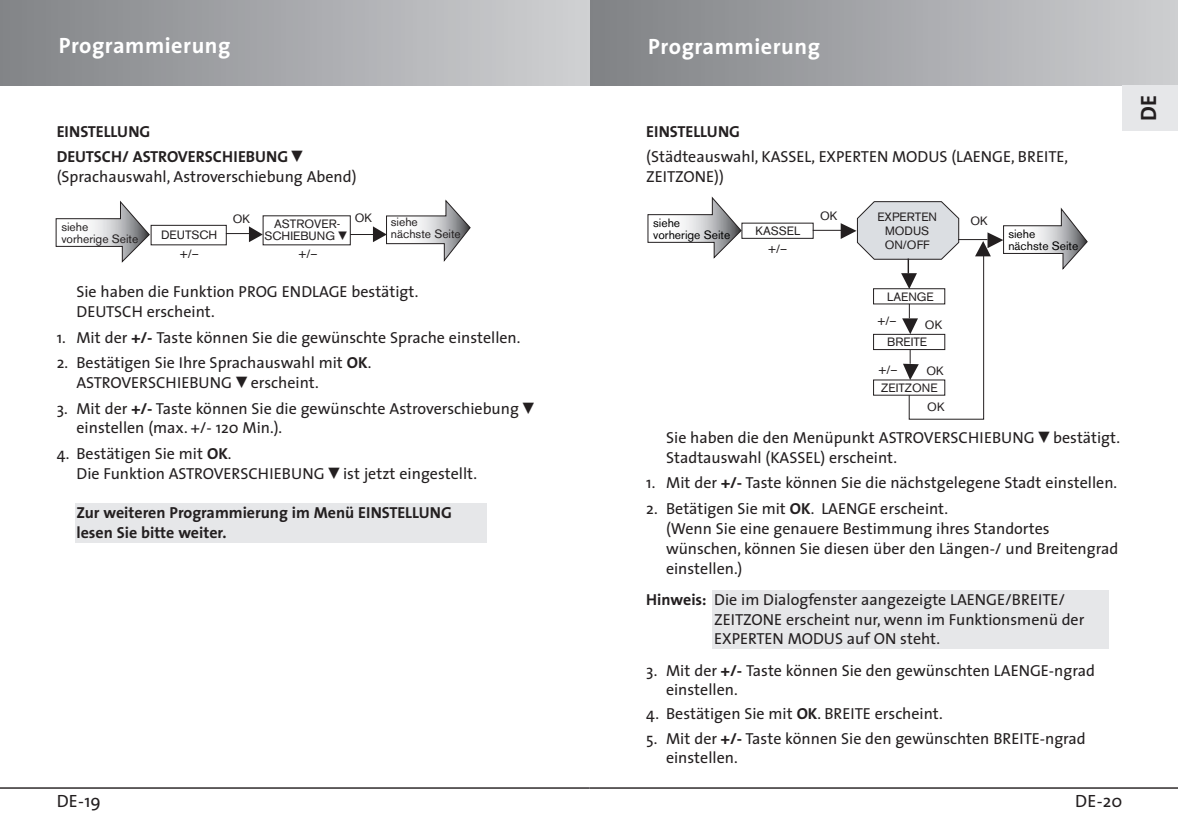
<style>
.page{position:relative;width:1178px;height:822px;background:#fff}
.page>*{position:absolute;margin:0;border:0;box-sizing:border-box;transform-origin:0 0}
.t1{font:700 22.2px "The Sans";letter-spacing:.025em;color:#fff}
.t2{font:700 22.2px "The Sans";color:#231f20}
.t3{font:17.8px "The Sans";letter-spacing:.01em;color:#231f20}
.t4{font:16px/19.8px "The Sans";color:#231f20}
.t5{font:700 16px/25.6px "The Sans";color:#231f20}
.t6{font:12px/12px "Akzidenz Grotesk BQ";color:#231f20}
.t7{font:12px/12px "Akzidenz Grotesk BQ";color:#000}
.s1{font-family:"Spe Num Mat";font-weight:400}
.s2{font-family:"Spe Num Mat"}
.s3{font-weight:700}
</style>
<div class="page">
<div style="left:712px;top:590px;width:397px;height:59px;background:#e6e7e9"></div>
<hr style="left:590px;top:787px;width:588px;height:2px;background:#231f20">
<div style="left:590px;top:0;width:588px;height:85px;background:linear-gradient(to right,#7f8185,#cdced1)"></div>
<hr style="left:0;top:787px;width:590px;height:2px;background:#231f20">
<div style="left:0;top:0;width:590px;height:85px;background:linear-gradient(to right,#818387,#d0d1d3)"></div>
<div style="left:1123px;top:85px;width:55px;height:45px;background:#e6e7e9"></div>
<svg style="left:56px;top:200px;width:95px;height:63px"></svg>
<div style="left:151px;top:225px;width:76px;height:20px;border:1px solid #231f20"></div>
<svg style="left:226px;top:226px;width:37px;height:16px"></svg>
<svg style="left:351px;top:199px;width:120px;height:63px"></svg>
<div style="left:76px;top:504px;width:411px;height:39px;background:#e6e7e9"></div>
<div style="left:741px;top:223px;width:73px;height:16px;border:1px solid #231f20"></div>
<svg style="left:813px;top:201px;width:275px;height:219px"></svg>
<svg style="left:647px;top:196px;width:95px;height:63px"></svg>
<h1 class="t1" style="left:59px;top:36px;width:173px">Programmierung</h1>
<h1 class="t1" style="left:648px;top:37px;width:173px">Programmierung</h1>
<h1 class="t2" style="left:1140px;top:121px;width:28px;rotate:-90deg">DE</h1>
<p class="t5" style="left:57px;top:120px;width:247px">EINSTELLUNG<br>DEUTSCH/ ASTROVERSCHIEBUNG <span class="s1">b</span></p>
<p class="t4" style="left:57px;top:168px;width:301px">(Sprachauswahl, Astroverschiebung Abend)</p>
<p class="t5" style="left:646px;top:120px;width:95px">EINSTELLUNG</p>
<p class="t4" style="left:646px;top:148px;width:423px">(Städteauswahl, KASSEL, EXPERTEN MODUS (LAENGE, BREITE,<br>ZEITZONE))</p>
<p class="t6" style="left:233px;top:214px;width:19px">OK</p>
<p class="t6" style="left:355px;top:213px;width:19px">OK</p>
<p class="t6" style="left:61px;top:222px;width:79px">siehe vorherige Seite</p>
<p class="t6" style="left:161px;top:230px;width:58px">DEUTSCH</p>
<p class="t6" style="left:265px;top:219px;width:83px;text-align:center">ASTROVER-<br>SCHIEBUNG <span class="s2">b</span></p>
<p class="t6" style="left:391px;top:217px;width:72px">siehe nächste Seite</p>
<p class="t6" style="left:180px;top:249px;width:20px">+/–</p>
<p class="t6" style="left:298px;top:249px;width:20px">+/–</p>
<p class="t4" style="left:76px;top:283px;width:343px">Sie haben die Funktion PROG ENDLAGE bestätigt.<br>DEUTSCH erscheint.</p>
<p class="t4" style="left:57px;top:329px;width:465px">1. Mit der <span class="s3">+/-</span> Taste können Sie die gewünschte Sprache einstellen.</p>
<p class="t4" style="left:76px;top:354px;width:296px;text-indent:-20px">2. Bestätigen Sie Ihre Sprachauswahl mit <span class="s3">OK</span>.<br>ASTROVERSCHIEBUNG <span class="s2">b</span> erscheint.</p>
<p class="t4" style="left:77px;top:400px;width:459px;text-indent:-20px">3. Mit der <span class="s3">+/-</span> Taste können Sie die gewünschte Astroverschiebung <span class="s2">b </span>einstellen (max. +/- 120 Min.).</p>
<p class="t4" style="left:77px;top:445px;width:402px;text-indent:-20px">4. Bestätigen Sie mit <span class="s3">OK</span>.<br>Die Funktion ASTROVERSCHIEBUNG <span class="s2">b</span> ist jetzt eingestellt.</p>
<p class="t5" style="left:76px;top:505px;width:377px;line-height:19.8px">Zur weiteren Programmierung im Menü EINSTELLUNG lesen Sie bitte weiter.</p>
<p class="t7" style="left:653px;top:218px;width:79px">siehe vorherige Seite</p>
<p class="t6" style="left:756px;top:226px;width:46px">KASSEL</p>
<p class="t6" style="left:768px;top:244px;width:20px">+/–</p>
<p class="t6" style="left:820px;top:211px;width:19px">OK</p>
<p class="t6" style="left:877px;top:211px;width:61px;line-height:14px;text-align:center">EXPERTEN<br>MODUS<br>ON/OFF</p>
<p class="t6" style="left:887px;top:292px;width:48px">LAENGE</p>
<p class="t6" style="left:887px;top:337px;width:42px">BREITE</p>
<p class="t6" style="left:881px;top:383px;width:58px">ZEITZONE</p>
<p class="t6" style="left:877px;top:316px;width:20px">+/–</p>
<p class="t6" style="left:879px;top:365px;width:20px">+/–</p>
<p class="t6" style="left:925px;top:320px;width:19px">OK</p>
<p class="t6" style="left:927px;top:366px;width:19px">OK</p>
<p class="t6" style="left:971px;top:216px;width:19px">OK</p>
<p class="t7" style="left:1008px;top:229px;width:72px">siehe nächste Seite</p>
<p class="t6" style="left:927px;top:402px;width:19px">OK</p>
<p class="t4" style="left:666px;top:429px;width:455px">Sie haben die den Menüpunkt ASTROVERSCHIEBUNG <span class="s2">b</span> bestätigt.<br>Stadtauswahl (KASSEL) erscheint.</p>
<p class="t4" style="left:646px;top:474px;width:472px">1. Mit der <span class="s3">+/-</span> Taste können Sie die nächstgelegene Stadt einstellen.</p>
<p class="t4" style="left:666px;top:500px;width:454px;text-indent:-20px">2. Betätigen Sie mit <span class="s3">OK</span>. LAENGE erscheint.<br>(Wenn Sie eine genauere Bestimmung ihres Standortes wünschen, können Sie diesen über den Längen-/ und Breitengrad einstellen.)</p>
<p class="t4" style="left:714px;top:591px;width:372px;text-indent:-68px"><span class="s3">Hinweis:</span> Die im Dialogfenster aangezeigte LAENGE/BREITE/<br>ZEITZONE erscheint nur, wenn im Funktionsmenü der<br>EXPERTEN MODUS auf ON steht.</p>
<p class="t4" style="left:666px;top:662px;width:430px;text-indent:-20px">3. Mit der <span class="s3">+/-</span> Taste können Sie den gewünschten LAENGE-ngrad einstellen.</p>
<p class="t4" style="left:646px;top:706px;width:298px">4. Bestätigen Sie mit <span class="s3">OK</span>. BREITE erscheint.</p>
<p class="t4" style="left:666px;top:730px;width:421px;text-indent:-20px">5. Mit der <span class="s3">+/-</span> Taste können Sie den gewünschten BREITE-ngrad einstellen.</p>
<p class="t3" style="left:57px;top:794px;width:46px">DE-19</p>
<p class="t3" style="left:1075px;top:794px;width:49px">DE-20</p>
</div>
